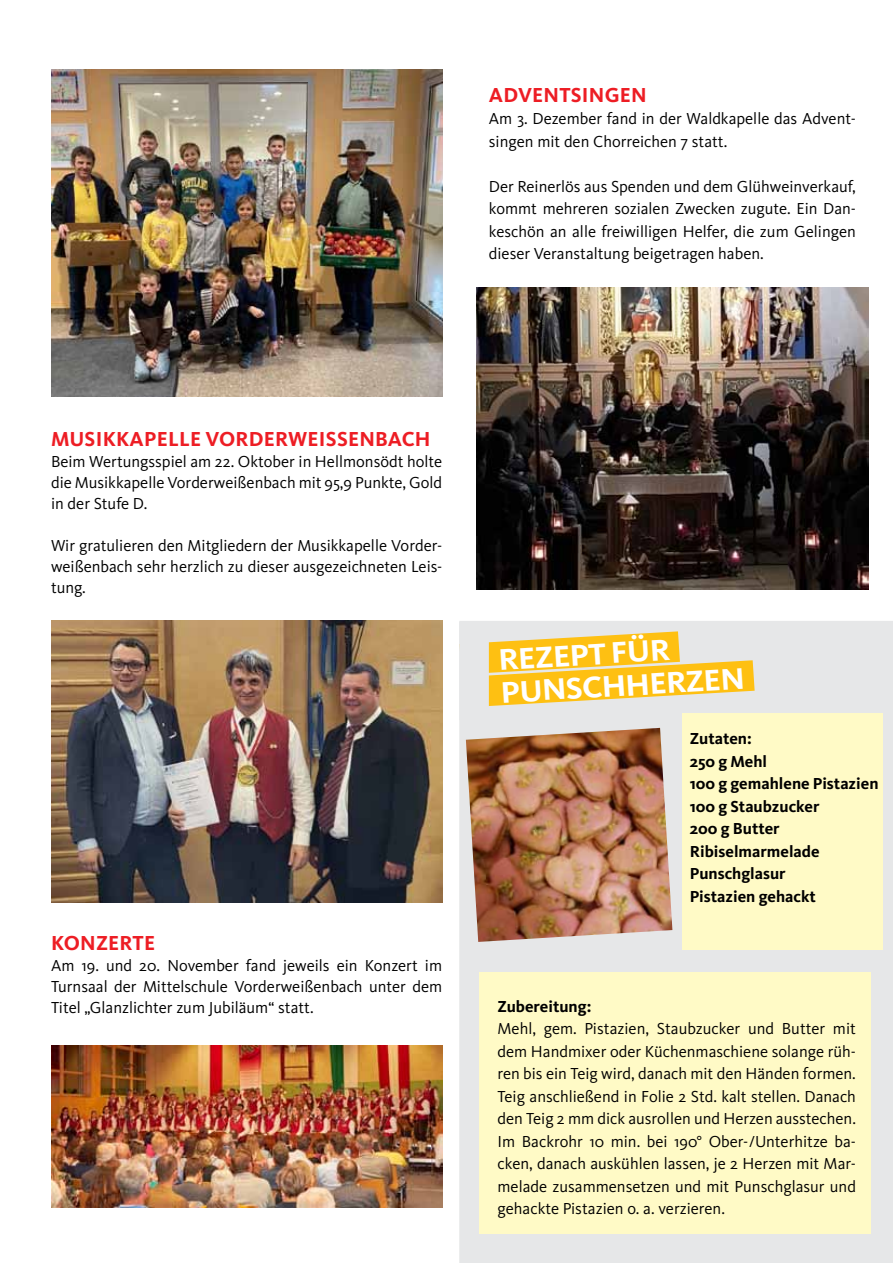
<style>
.page{position:relative;width:893px;height:1263px;background:#fff}
.page>*{position:absolute;margin:0;border:0;box-sizing:border-box;transform-origin:0 0}
.t1{font:700 30.9px/33px "Kievit OT";color:#fff;scale:1.06 1}
.t2{font:700 21px "Kievit OT";letter-spacing:.01em;color:#ed1d24}
.t3{font:16.5px/22.5px "Kievit OT";color:#000;text-align:justify}
.t4{font:700 16.5px/22.5px "Kievit OT";color:#000}
</style>
<div class="page">
<img style="left:51px;top:1046px;width:391px;height:161px">
<img style="left:51px;top:621px;width:391px;height:282px">
<img style="left:51px;top:69px;width:391px;height:327px">
<div style="left:459px;top:621px;width:434px;height:642px;background:#e6e7e8"></div>
<img style="left:477px;top:288px;width:391px;height:302px">
<div style="left:682px;top:714px;width:200px;height:236px;background:#fffac6"></div>
<img style="left:466px;top:728px;width:206px;height:214px">
<div style="left:690px;top:732px;width:193px;height:201px;background:#fffac6"></div>
<svg style="left:428px;top:620px;width:358px;height:104px;background:#efd58b"></svg>
<div style="left:479px;top:972px;width:392px;height:262px;background:#fffac6"></div>
<div style="left:459px;top:622px;width:30px;height:98px;background:#e6e7e8"></div>
<p class="t2" style="left:489px;top:83px;width:159px">Adventsingen</p>
<p class="t3" style="left:489px;top:108px;width:369px">Am 3. Dezember fand in der Waldkapelle das Advent&shy;singen mit den Chorreichen 7 statt.</p>
<p class="t3" style="left:489px;top:175px;width:369px">Der Reinerlös aus Spenden und dem Glühweinverkauf, kommt mehreren sozialen Zwecken zugute. Ein Dan&shy;keschön an alle freiwilligen Helfer, die zum Gelingen dieser Veranstaltung beigetragen haben.</p>
<p class="t2" style="left:51px;top:427px;width:381px">Musikkapelle VorderweiSSenbach</p>
<p class="t3" style="left:51px;top:451px;width:393px;line-height:21px">Beim Wertungsspiel am 22. Oktober in Hellmonsödt holte die Musikkapelle Vorderweißenbach mit 95,9 Punkte, Gold in der Stufe D.</p>
<p class="t3" style="left:51px;top:535px;width:393px;line-height:21px">Wir gratulieren den Mitgliedern der Musikkapelle Vorder&shy;weißenbach sehr herzlich zu dieser ausgezeichneten Leis&shy;tung.</p>
<p class="t2" style="left:51px;top:931px;width:106px">Konzerte</p>
<p class="t3" style="left:51px;top:955px;width:393px;line-height:21px">Am 19. und 20. November fand jeweils ein Konzert im Turnsaal der Mittelschule Vorderweißenbach unter dem Titel „Glanzlichter zum Jubiläum“ statt.</p>
<h1 class="t1" style="left:498px;top:642px;width:233px;rotate:-3deg">rezept für<br>Punschher zen</h1>
<p class="t4" style="left:690px;top:727px;width:190px">Zutaten:<br>250 g Mehl<br>100 g gemahlene Pistazien<br>100 g Staubzucker<br>200 g Butter<br>Ribiselmarmelade<br>Punschglasur<br>Pistazien gehackt</p>
<p class="t4" style="left:497px;top:995px;width:95px">Zubereitung:</p>
<p class="t3" style="left:497px;top:1017px;width:360px">Mehl, gem. Pistazien, Staubzucker und Butter mit dem Handmixer oder Küchenmaschiene solange rüh&shy;ren bis ein Teig wird, danach mit den Händen formen.<br>Teig anschließend in Folie 2 Std. kalt stellen. Danach den Teig 2 mm dick ausrollen und Herzen ausstechen.<br>Im Backrohr 10 min. bei 190° Ober-/Unterhitze ba&shy;cken, danach auskühlen lassen, je 2 Herzen mit Mar&shy;melade zusammensetzen und mit Punschglasur und gehackte Pistazien o. a. verzieren.</p>
</div>
